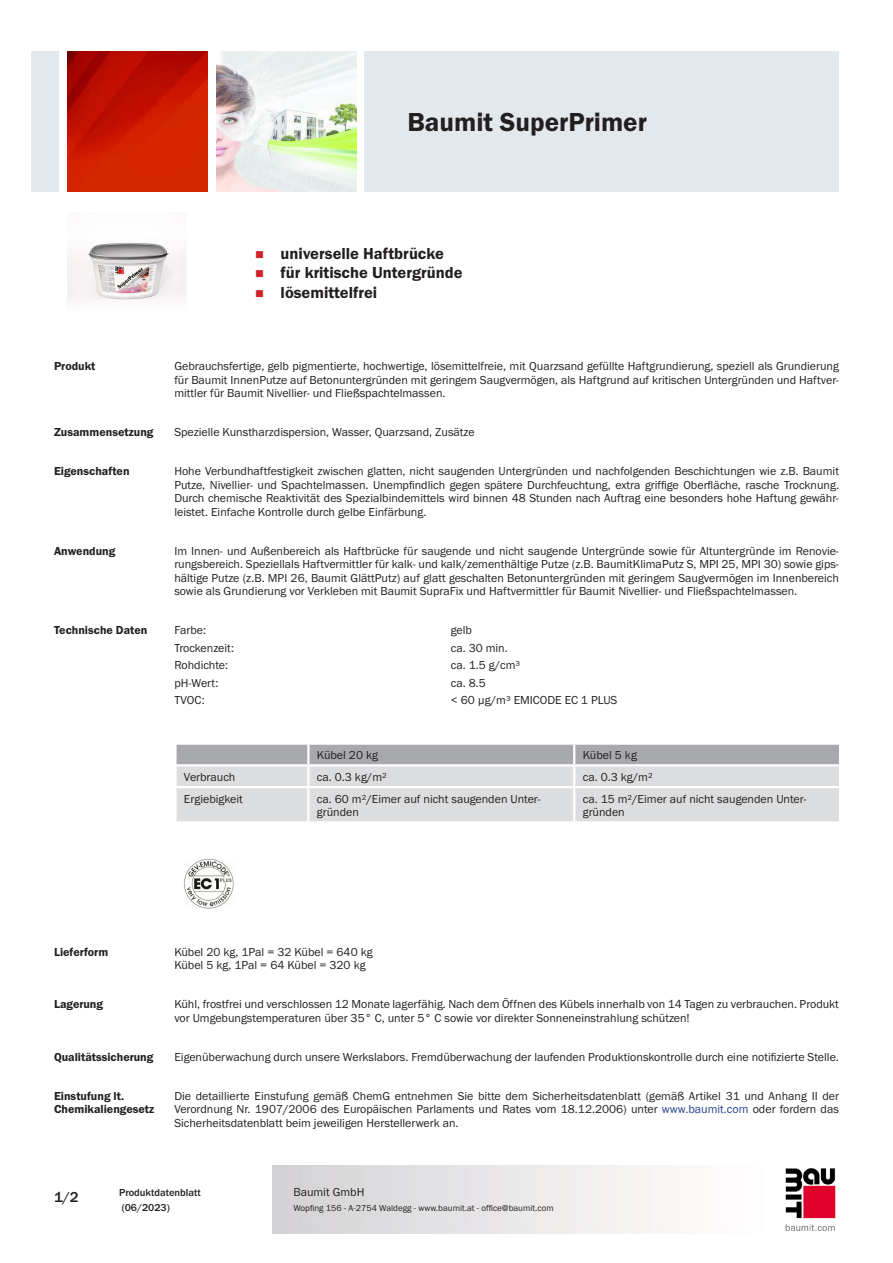
<style>
.page{position:relative;width:893px;height:1263px;background:#fff}
.page>*{position:absolute;margin:0;border:0;box-sizing:border-box;transform-origin:0 0}
.PDS_Produktname{font:27px "BM Franklin Gothic URW Dem";color:#231f20}
.t1{font:16.5px "BM Franklin Gothic URW Dem";color:#231f20}
.t2{font:500 15px "BM Franklin Gothic URW";color:#231f20}
.PDS_Standard{font:12px/13.5px "BM Franklin Gothic URW Boo";color:#231f20;text-align:justify}
.PDS_Standard_linksbü{font:12px/13.5px "BM Franklin Gothic URW Boo";color:#231f20}
.PDS_Header{font:12px/13.5px "BM Franklin Gothic URW Dem";color:#231f20}
.t3{font:500 10.5px/15px "BM Franklin Gothic URW";color:#231f20}
.t4{font:9px "BM Franklin Gothic URW Boo";color:#231f20}
.s1{color:#253f8e}
</style>
<div class="page">
<img style="left:785px;top:1168px;width:51px;height:63px">
<div style="left:32px;top:51px;width:27px;height:140px;background:#e2e8eb"></div>
<img style="left:68px;top:52px;width:140px;height:139px">
<img style="left:216px;top:51px;width:141px;height:140px">
<div style="left:365px;top:51px;width:474px;height:140px;background:#e2e8eb"></div>
<img style="left:67px;top:242px;width:120px;height:60px">
<svg style="left:176px;top:744px;width:664px;height:77px"></svg>
<hr style="left:174px;top:764px;width:134px;height:2px;background:#fff">
<hr style="left:174px;top:766px;width:3px;height:20px;background:#fff">
<hr style="left:308px;top:764px;width:266px;height:2px;background:#fff">
<hr style="left:307px;top:766px;width:2px;height:20px;background:#fff">
<hr style="left:574px;top:764px;width:267px;height:2px;background:#fff">
<hr style="left:573px;top:766px;width:2px;height:20px;background:#fff">
<hr style="left:839px;top:766px;width:2px;height:20px;background:#fff">
<hr style="left:174px;top:786px;width:134px;height:2px;background:#fff">
<hr style="left:174px;top:788px;width:3px;height:33px;background:#fff">
<hr style="left:308px;top:786px;width:266px;height:2px;background:#fff">
<hr style="left:307px;top:788px;width:2px;height:33px;background:#fff">
<hr style="left:574px;top:786px;width:267px;height:2px;background:#fff">
<hr style="left:573px;top:788px;width:2px;height:33px;background:#fff">
<hr style="left:839px;top:788px;width:2px;height:33px;background:#fff">
<img style="left:184px;top:859px;width:50px;height:50px">
<p class="PDS_Produktname" style="left:407px;top:106px;width:241px">Baumit SuperPrimer</p>
<p class="t1" style="left:281px;top:243px;width:165px">universelle Haftbrücke</p>
<p class="t1" style="left:281px;top:263px;width:184px">für kritische Untergründe</p>
<p class="t1" style="left:281px;top:282px;width:98px">lösemittelfrei</p>
<p class="PDS_Header" style="left:54px;top:360px;width:43px">Produkt</p>
<p class="PDS_Standard" style="left:174px;top:360px;width:666px">Gebrauchsfertige, gelb pigmentierte, hochwertige, lösemittelfreie, mit Quarzsand gefüllte Haftgrundierung, speziell als Grundierung für Baumit InnenPutze auf Betonuntergründen mit geringem Saugvermögen, als Haftgrund auf kritischen Untergründen und Haftver&shy;mittler für Baumit Nivellier- und Fließspachtelmassen.</p>
<p class="PDS_Header" style="left:54px;top:426px;width:101px">Zusammensetzung</p>
<p class="PDS_Standard" style="left:174px;top:426px;width:302px">Spezielle Kunstharzdispersion, Wasser, Quarzsand, Zusätze</p>
<p class="PDS_Header" style="left:54px;top:465px;width:77px">Eigenschaften</p>
<p class="PDS_Standard" style="left:174px;top:465px;width:666px">Hohe Verbundhaftfestigkeit zwischen glatten, nicht saugenden Untergründen und nachfolgenden Beschichtungen wie z.B. Baumit Putze, Nivellier- und Spachtelmassen. Unempfindlich gegen spätere Durchfeuchtung, extra griffige Oberfläche, rasche Trocknung.<br>Durch chemische Reaktivität des Spezialbindemittels wird binnen 48 Stunden nach Auftrag eine besonders hohe Haftung gewähr&shy;leistet. Einfache Kontrolle durch gelbe Einfärbung.</p>
<p class="PDS_Header" style="left:54px;top:544px;width:63px">Anwendung</p>
<p class="PDS_Standard" style="left:174px;top:544px;width:666px">Im Innen- und Außenbereich als Haftbrücke für saugende und nicht saugende Untergründe sowie für Altuntergründe im Renovie&shy;rungsbereich. Speziellals Haftvermittler für kalk- und kalk/zementhältige Putze (z.B. BaumitKlimaPutz S, MPI 25, MPI 30) sowie gips&shy;hältige Putze (z.B. MPI 26, Baumit GlättPutz) auf glatt geschalten Betonuntergründen mit geringem Saugvermögen im Innenbereich sowie als Grundierung vor Verkleben mit Baumit SupraFix und Haftvermittler für Baumit Nivellier- und Fließspachtelmassen.</p>
<p class="PDS_Header" style="left:54px;top:623px;width:95px">Technische Daten</p>
<p class="PDS_Standard_linksbü" style="left:174px;top:623px;width:33px">Farbe:</p>
<p class="PDS_Standard_linksbü" style="left:451px;top:623px;width:23px">gelb</p>
<p class="PDS_Standard_linksbü" style="left:174px;top:641px;width:61px">Trockenzeit:</p>
<p class="PDS_Standard_linksbü" style="left:451px;top:641px;width:59px">ca. 30 min.</p>
<p class="PDS_Standard_linksbü" style="left:174px;top:658px;width:55px">Rohdichte:</p>
<p class="PDS_Standard_linksbü" style="left:451px;top:658px;width:71px">ca. 1.5 g/cm³</p>
<p class="PDS_Standard_linksbü" style="left:174px;top:676px;width:46px">pH-Wert:</p>
<p class="PDS_Standard_linksbü" style="left:451px;top:676px;width:37px">ca. 8.5</p>
<p class="PDS_Standard_linksbü" style="left:174px;top:693px;width:32px">TVOC:</p>
<p class="PDS_Standard_linksbü" style="left:451px;top:693px;width:168px">&lt; 60 µg/m³ EMICODE EC 1 PLUS</p>
<p class="PDS_Standard_linksbü" style="left:317px;top:748px;width:63px">Kübel 20 kg</p>
<p class="PDS_Standard_linksbü" style="left:583px;top:748px;width:56px">Kübel 5 kg</p>
<p class="PDS_Standard_linksbü" style="left:184px;top:770px;width:53px">Verbrauch</p>
<p class="PDS_Standard_linksbü" style="left:317px;top:770px;width:71px">ca. 0.3 kg/m²</p>
<p class="PDS_Standard_linksbü" style="left:583px;top:770px;width:71px">ca. 0.3 kg/m²</p>
<p class="PDS_Standard_linksbü" style="left:184px;top:792px;width:60px">Ergiebigkeit</p>
<p class="PDS_Standard_linksbü" style="left:317px;top:792px;width:225px">ca. 60 m²/Eimer auf nicht saugenden Unter&shy;gründen</p>
<p class="PDS_Standard_linksbü" style="left:583px;top:792px;width:225px">ca. 15 m²/Eimer auf nicht saugenden Unter&shy;gründen</p>
<p class="PDS_Header" style="left:54px;top:945px;width:56px">Lieferform</p>
<p class="PDS_Standard" style="left:174px;top:945px;width:200px">Kübel 20 kg, 1Pal = 32 Kübel = 640 kg</p>
<p class="PDS_Standard" style="left:174px;top:959px;width:193px">Kübel 5 kg, 1Pal = 64 Kübel = 320 kg</p>
<p class="PDS_Header" style="left:54px;top:998px;width:51px">Lagerung</p>
<p class="PDS_Standard" style="left:174px;top:998px;width:666px">Kühl, frostfrei und verschlossen 12 Monate lagerfähig. Nach dem Öffnen des Kübels innerhalb von 14 Tagen zu verbrauchen. Produkt vor Umgebungstemperaturen über 35° C, unter 5° C sowie vor direkter Sonneneinstrahlung schützen!</p>
<p class="PDS_Header" style="left:54px;top:1050px;width:101px">Qualitätssicherung</p>
<p class="PDS_Standard" style="left:174px;top:1050px;width:666px">Eigenüberwachung durch unsere Werkslabors. Fremdüberwachung der laufenden Produktionskontrolle durch eine notifizierte Stelle.</p>
<p class="PDS_Header" style="left:54px;top:1089px;width:102px">Einstufung lt.<br>Chemikaliengesetz</p>
<p class="PDS_Standard" style="left:174px;top:1089px;width:666px">Die detaillierte Einstufung gemäß ChemG entnehmen Sie bitte dem Sicherheitsdatenblatt (gemäß Artikel 31 und Anhang II der Verordnung Nr. 1907/2006 des Europäischen Parlaments und Rates vom 18.12.2006) unter <span class="s1">www.baumit.com</span> oder fordern das Sicherheitsdatenblatt beim jeweiligen Herstellerwerk an.</p>
<p class="t2" style="left:54px;top:1188px;width:26px">1/2</p>
<p class="t3" style="left:119px;top:1185px;width:83px">Produktdatenblatt (06/2023)</p>
<p class="PDS_Standard" style="left:293px;top:1185px;width:73px">Baumit GmbH</p>
<p class="t4" style="left:293px;top:1202px;width:262px">Wopfing 156 - A-2754 Waldegg - www.baumit.at - office@baumit.com</p>
</div>
